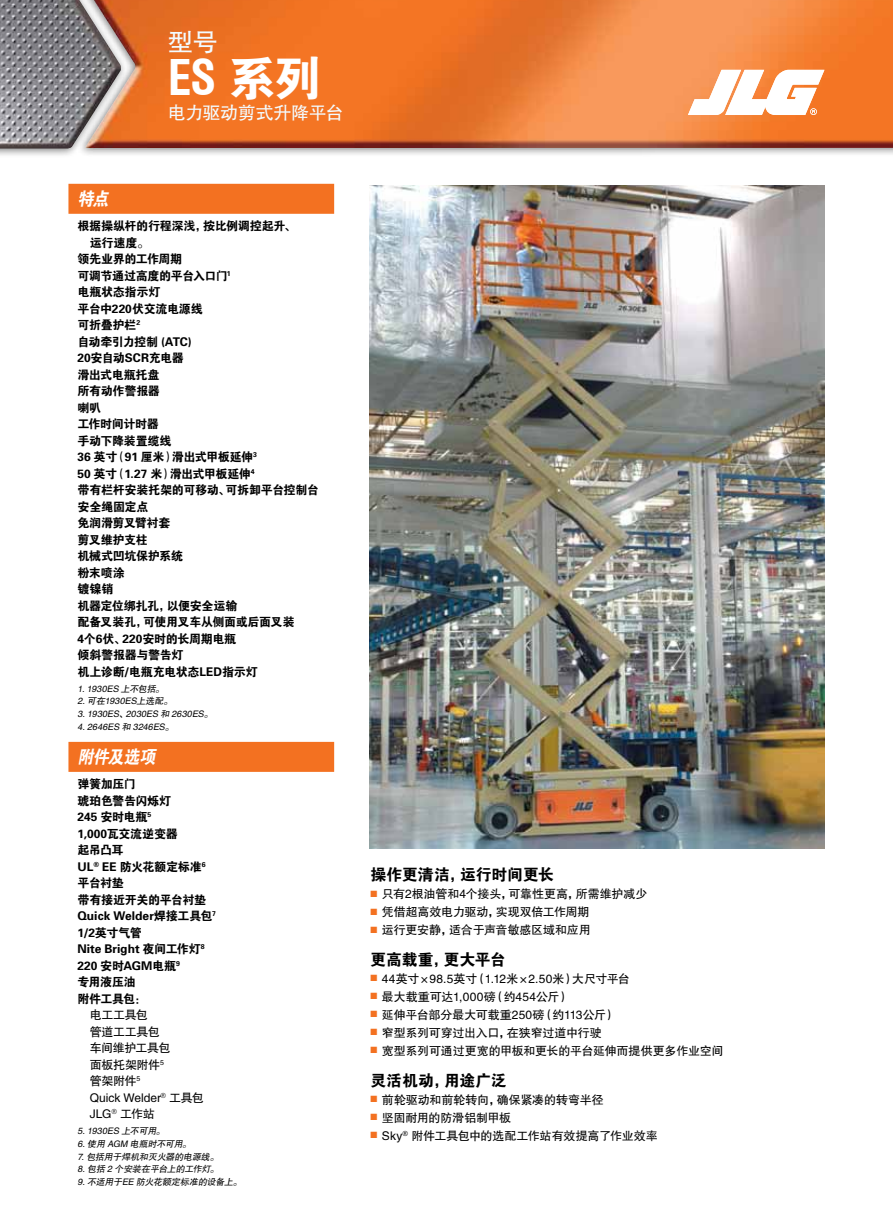
<style>
.page{position:relative;width:893px;height:1212px;background:#fff}
.page>*{position:absolute;margin:0;border:0;box-sizing:border-box;transform-origin:0 0}
.t1{font:700 condensed 48px "Swiss 721 BT";color:#fff}
.t2{font:25.5px "FZHTJW GB1 0";color:#f3fbff}
.t3{font:18px "FZHTJW GB1 0";letter-spacing:-.02em;color:#f3fbff}
.t4{font:italic 18px "FZDHTJW GB1 0";color:#fff;scale:.9 1}
.t5{font:15.75px "FZDHTJW GB1 0";color:#000}
.t6{font:12px/16.5px "FZDHTJW GB1 0";letter-spacing:-.02em;color:#000}
.t7{font:12px/16.5px "FZHTJW GB1 0";letter-spacing:-.015em;color:#000}
.t8{font:12px "FZHTJW GB1 0";letter-spacing:.005em;color:#000}
.t9{font:12px "FZDHTJW GB1 0";letter-spacing:-.05em;color:#000}
.t10{font:italic 9px/12.8px "FZHTJW GB1 0";color:#000}
.s1{font-family:"FZDHTJW GB1 0";font-weight:400;font-stretch:normal}
.s2{color:#f37121}
</style>
<div class="page">
<img style="left:370px;top:186px;width:454px;height:662px">
<div style="left:77px;top:0;width:816px;height:157px;background:#000;opacity:.5"></div>
<img style="left:128px;top:0;width:765px;height:148px">
<div style="left:0;top:0;width:128px;height:158px;background:#000;opacity:.5"></div>
<img style="left:0;top:0;width:121px;height:148px">
<div style="left:68px;top:184px;width:266px;height:30px;background:#f37121"></div>
<div style="left:68px;top:742px;width:266px;height:30px;background:#f37121"></div>
<svg style="left:688px;top:70px;width:136px;height:45px"></svg>
<h2 class="t2" style="left:168px;top:28px;width:52px">型号</h2>
<h1 class="t1" style="left:168px;top:48px;width:156px">ES <span class="s1">系列</span></h1>
<h3 class="t3" style="left:168px;top:103px;width:177px">电力驱动剪式升降平台</h3>
<h3 class="t4" style="left:77px;top:189px;width:40px">特点</h3>
<p class="t6" style="left:77px;top:218px;width:220px">根据操纵杆的行程深浅，按比例调控起升、</p>
<p class="t6" style="left:90px;top:235px;width:61px">运行速度。</p>
<p class="t6" style="left:77px;top:251px;width:106px">领先业界的工作周期</p>
<p class="t6" style="left:77px;top:268px;width:155px">可调节通过高度的平台入口门<sup>1</sup></p>
<p class="t6" style="left:77px;top:284px;width:84px">电瓶状态指示灯</p>
<p class="t6" style="left:77px;top:301px;width:127px">平台中220伏交流电源线</p>
<p class="t6" style="left:77px;top:317px;width:64px">可折叠护栏<sup>2</sup></p>
<p class="t9" style="left:77px;top:335px;width:116px">自动牵引力控制 (ATC)</p>
<p class="t6" style="left:77px;top:350px;width:108px">20安自动SCR充电器</p>
<p class="t6" style="left:77px;top:367px;width:83px">滑出式电瓶托盘</p>
<p class="t6" style="left:77px;top:383px;width:84px">所有动作警报器</p>
<p class="t6" style="left:77px;top:400px;width:25px">喇叭</p>
<p class="t6" style="left:77px;top:416px;width:83px">工作时间计时器</p>
<p class="t6" style="left:77px;top:433px;width:95px">手动下降装置缆线</p>
<p class="t6" style="left:77px;top:449px;width:181px">36 英寸（91 厘米）滑出式甲板延伸<sup>3</sup></p>
<p class="t6" style="left:77px;top:466px;width:179px">50 英寸（1.27 米）滑出式甲板延伸<sup>4</sup></p>
<p class="t6" style="left:77px;top:482px;width:243px">带有栏杆安装托架的可移动、可拆卸平台控制台</p>
<p class="t6" style="left:77px;top:499px;width:72px">安全绳固定点</p>
<p class="t6" style="left:77px;top:515px;width:94px">免润滑剪叉臂衬套</p>
<p class="t6" style="left:77px;top:532px;width:72px">剪叉维护支柱</p>
<p class="t6" style="left:77px;top:548px;width:107px">机械式凹坑保护系统</p>
<p class="t6" style="left:77px;top:565px;width:49px">粉末喷涂</p>
<p class="t6" style="left:77px;top:581px;width:37px">镀镍销</p>
<p class="t6" style="left:77px;top:598px;width:161px">机器定位绑扎孔，以便安全运输</p>
<p class="t6" style="left:77px;top:614px;width:219px">配备叉装孔，可使用叉车从侧面或后面叉装</p>
<p class="t6" style="left:77px;top:631px;width:160px">4个6伏、220安时的长周期电瓶</p>
<p class="t6" style="left:77px;top:647px;width:108px">倾斜警报器与警告灯</p>
<p class="t6" style="left:77px;top:664px;width:182px">机上诊断/电瓶充电状态LED指示灯</p>
<p class="t10" style="left:77px;top:682px;width:139px">1.1930ES 上不包括。<br>2.可在1930ES上选配。<br>3.1930ES、2030ES 和 2630ES。<br>4.2646ES 和 3246ES。</p>
<h3 class="t4" style="left:77px;top:747px;width:92px">附件及选项</h3>
<p class="t6" style="left:77px;top:776px;width:140px">弹簧加压门<br>琥珀色警告闪烁灯<br>245 安时电瓶<sup>5<br></sup>1,000瓦交流逆变器<br>起吊凸耳<br>UL<sup>®</sup> EE 防火花额定标准<sup>6</sup>平台衬垫<br>带有接近开关的平台衬垫<br>Quick Welder焊接工具包<sup>7<br></sup>1/2英寸气管<br>Nite Bright 夜间工作灯<sup>8<br></sup>220 安时AGM电瓶<sup>9<br></sup>专用液压油<br>附件工具包：</p>
<p class="t7" style="left:90px;top:1007px;width:116px">电工工具包<br>管道工工具包<br>车间维护工具包<br>面板托架附件<sup>5<br></sup>管架附件<sup>5<br></sup>Quick Welder<sup>®</sup> 工具包<br>JLG<sup>®</sup> 工作站</p>
<p class="t10" style="left:77px;top:1125px;width:168px">5.1930ES 上不可用。<br>6.使用 AGM 电瓶时不可用。<br>7.包括用于焊机和灭火器的电源线。<br>8.包括 2 个安装在平台上的工作灯。<br>9.不适用于EE 防火花额定标准的设备上。</p>
<h3 class="t5" style="left:370px;top:866px;width:185px">操作更清洁，运行时间更长</h3>
<p class="t7" style="left:370px;top:886px;width:278px"><span class="s2">■</span> 只有2根油管和4个接头，可靠性更高，所需维护减少</p>
<p class="t7" style="left:370px;top:904px;width:220px"><span class="s2">■</span> 凭借超高效电力驱动，实现双倍工作周期</p>
<p class="t7" style="left:370px;top:922px;width:222px"><span class="s2">■</span> 运行更安静，适合于声音敏感区域和应用</p>
<h3 class="t5" style="left:370px;top:951px;width:137px">更高载重，更大平台</h3>
<p class="t8" style="left:370px;top:972px;width:261px"><span class="s2">■</span> 44英寸×98.5英寸（1.12米×2.50米）大尺寸平台</p>
<p class="t7" style="left:370px;top:988px;width:200px"><span class="s2">■</span> 最大载重可达1,000磅（约454公斤）</p>
<p class="t7" style="left:370px;top:1006px;width:247px"><span class="s2">■</span> 延伸平台部分最大可载重250磅（约113公斤）</p>
<p class="t7" style="left:370px;top:1024px;width:233px"><span class="s2">■</span> 窄型系列可穿过出入口，在狭窄过道中行驶</p>
<p class="t7" style="left:370px;top:1042px;width:354px"><span class="s2">■</span> 宽型系列可通过更宽的甲板和更长的平台延伸而提供更多作业空间</p>
<h3 class="t5" style="left:370px;top:1071px;width:138px">灵活机动，用途广泛</h3>
<p class="t7" style="left:370px;top:1091px;width:235px"><span class="s2">■</span> 前轮驱动和前轮转向，确保紧凑的转弯半径</p>
<p class="t7" style="left:370px;top:1109px;width:142px"><span class="s2">■</span> 坚固耐用的防滑铝制甲板</p>
<p class="t7" style="left:370px;top:1127px;width:289px"><span class="s2">■</span> Sky<sup>®</sup> 附件工具包中的选配工作站有效提高了作业效率</p>
</div>
